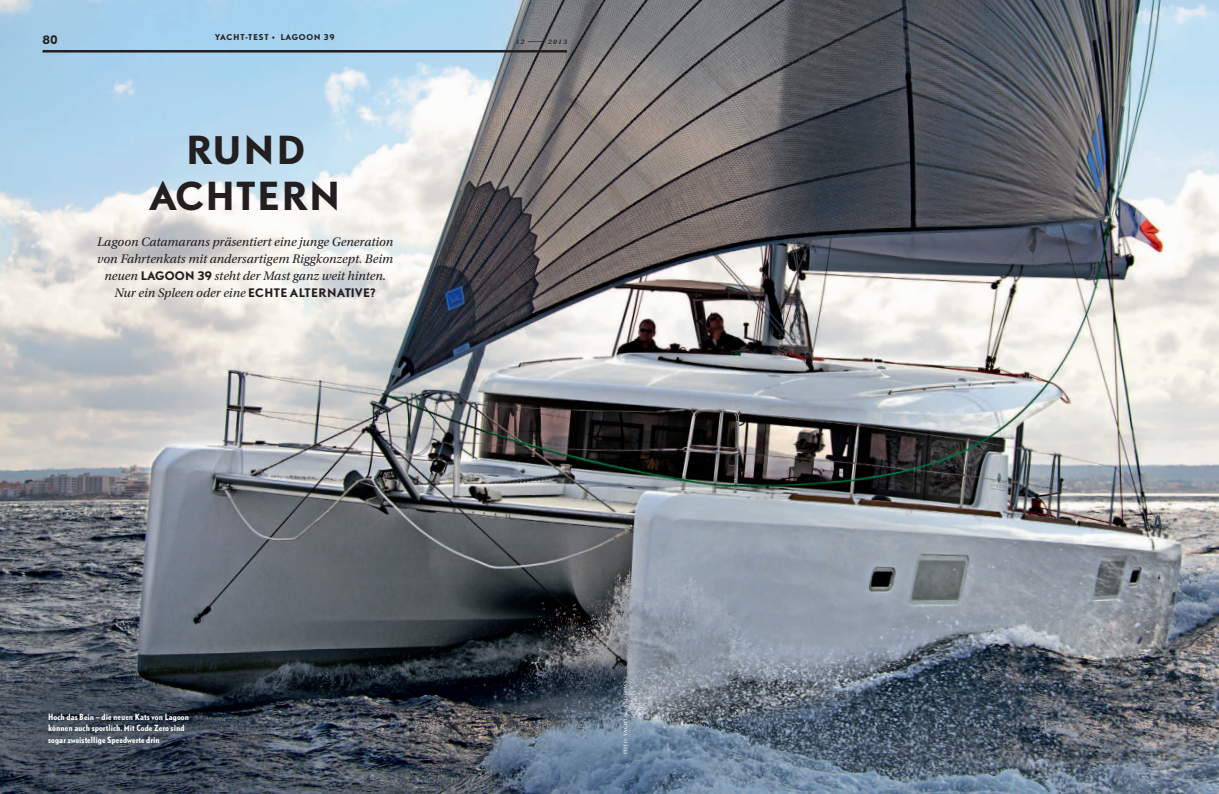
<style>
.page{position:relative;width:1219px;height:794px;background:#fff}
.page>*{position:absolute;margin:0;border:0;box-sizing:border-box;transform-origin:0 0}
.t1{font:700 36px/46px "DTL Nobel T";color:#231f20;text-align:center}
.t2{font:italic 13px/17px "Utopia Std";color:#231f20;text-align:center}
.t3{font:700 11px "DTL Nobel T";color:#231f20}
.t4{font:700 condensed 8px/11.5px "DTL Nobel T";letter-spacing:.005em;color:#fff}
.t5{font:700 7.5px "DTL Nobel T";letter-spacing:.09em;color:#231f20}
.t6{font:italic 600 7px "Utopia Std";letter-spacing:.2em;color:#231f20}
.t7{font:5px "Utopia Std";letter-spacing:.11em;color:#fff}
.s1{font-family:"DTL Nobel T";font-weight:700;font-style:normal;font-size:11px}
.s2{font-weight:700;font-style:normal}
</style>
<div class="page">
<img style="left:0;top:0;width:1219px;height:794px">
<hr style="left:43px;top:50px;width:524px;height:3px;background:#231f20">
<p class="t3" style="left:43px;top:32px;width:17px">80</p>
<p class="t5" style="left:215px;top:31px;width:121px">YACHT-TEST • LAGOON 39</p>
<h1 class="t1" style="left:149px;top:126px;width:193px">RUND<br>ACHTERN</h1>
<p class="t2" style="left:97px;top:233px;width:298px">Lagoon Catamarans präsentiert eine junge Generation von Fahrtenkats mit andersartigem Riggkonzept. Beim neuen <span class="s1">LAGOON 39</span> steht der Mast ganz weit hinten.<br>Nur ein Spleen oder eine <span class="s1">ECHTE ALTERNATIVE?</span></p>
<p class="t6" style="left:516px;top:38px;width:53px">12 <span class="s2">—</span> 2013</p>
<p class="t4" style="left:48px;top:710px;width:142px">Hoch das Bein – die neuen Kats von Lagoon können auch sportlich. Mit Code Zero sind sogar zweistellige Speedwerte drin</p>
<p class="t7" style="left:623px;top:754px;width:75px;rotate:-90deg">foto: yacht/k. andrews</p>
</div>
